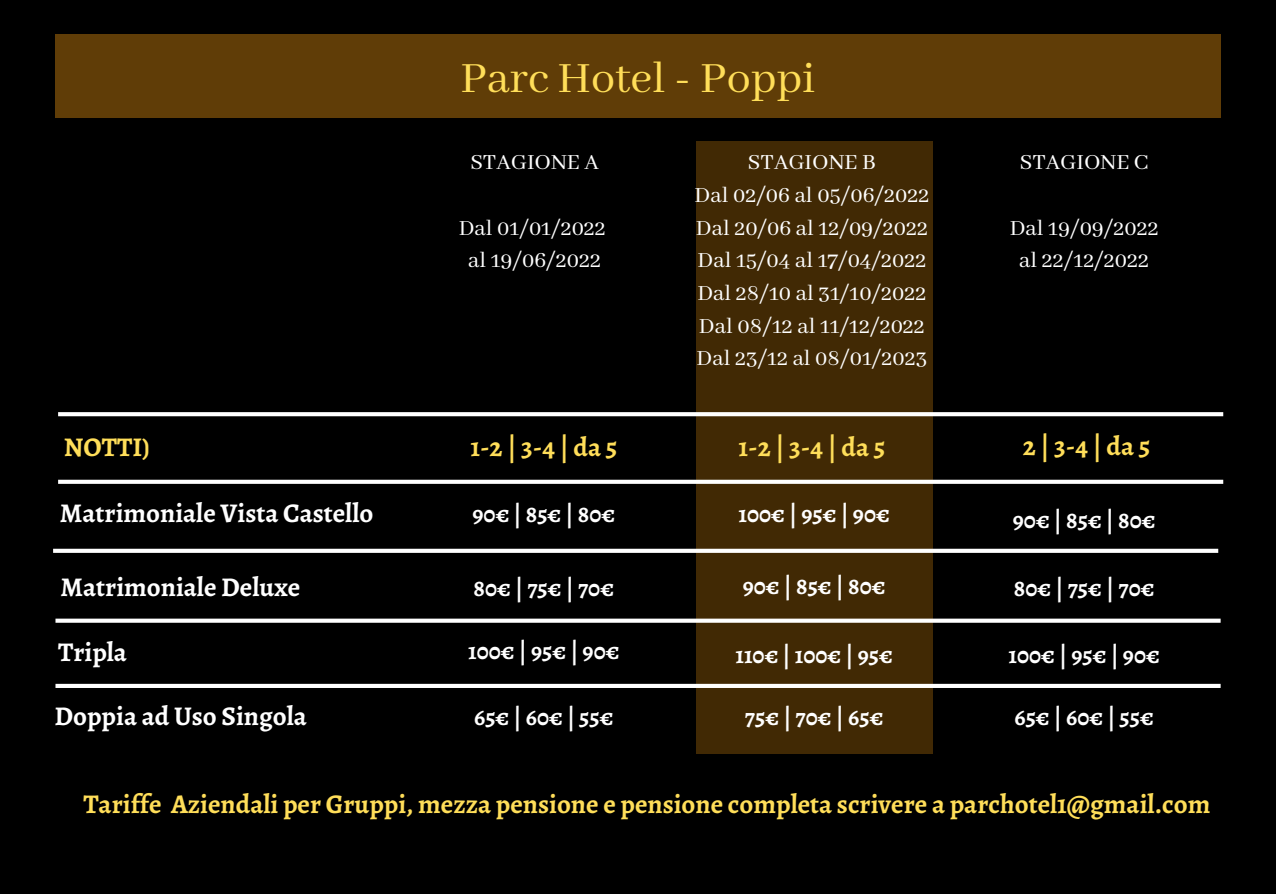
<style>
.page{position:relative;width:1276px;height:894px;background:#fff}
.page>*{position:absolute;margin:0;border:0;box-sizing:border-box;transform-origin:0 0}
.t1{font:48px "Abhaya Libre";color:#ffde59}
.t2{font:700 27px "Alegreya";color:#ffde59}
.t3{font:700 27px "Alegreya";color:#fff}
.t4{font:24px "Abhaya Libre";color:#fff}
.t5{font:700 24px "Alegreya";color:#fff}
</style>
<div class="page">
<div style="left:0;top:0;width:1276px;height:893px;background:#000"></div>
<div style="left:55px;top:35px;width:1165px;height:83px;background:#603d07"></div>
<div style="left:696px;top:141px;width:236px;height:612px;background:#412904"></div>
<svg style="left:58px;top:412px;width:1165px;height:4px;background:#f6f6f6"></svg>
<svg style="left:58px;top:479px;width:1165px;height:4px;background:#d2d1d0"></svg>
<svg style="left:53px;top:548px;width:1165px;height:4px;background:#d1d0cf"></svg>
<svg style="left:55px;top:618px;width:1165px;height:4px;background:#d8d8d7"></svg>
<svg style="left:55px;top:683px;width:1165px;height:4px;background:#cbcac8"></svg>
<p class="t1" style="left:461px;top:51px;width:357px">Parc Hotel - Poppi</p>
<p class="t4" style="left:470px;top:149px;width:130px">STAGIONE A</p>
<p class="t4" style="left:459px;top:214px;width:149px">Dal 01/01/2022</p>
<p class="t4" style="left:468px;top:247px;width:134px">al 19/06/2022</p>
<p class="t4" style="left:748px;top:149px;width:129px">STAGIONE B</p>
<p class="t4" style="left:694px;top:182px;width:236px">Dal 02/06 al 05/06/2022</p>
<p class="t4" style="left:696px;top:214px;width:234px">Dal 20/06 al 12/09/2022</p>
<p class="t4" style="left:697px;top:247px;width:230px">Dal 15/04 al 17/04/2022</p>
<p class="t4" style="left:697px;top:279px;width:231px">Dal 28/10 al 31/10/2022</p>
<p class="t4" style="left:699px;top:312px;width:227px">Dal 08/12 al 11/12/2022</p>
<p class="t4" style="left:696px;top:345px;width:232px">Dal 23/12 al 08/01/2023</p>
<p class="t4" style="left:1020px;top:149px;width:130px">STAGIONE C</p>
<p class="t4" style="left:1009px;top:214px;width:150px">Dal 19/09/2022</p>
<p class="t4" style="left:1019px;top:247px;width:131px">al 22/12/2022</p>
<p class="t2" style="left:64px;top:429px;width:88px">NOTTI)</p>
<p class="t2" style="left:738px;top:429px;width:148px">1-2|3-4|da5</p>
<p class="t2" style="left:1023px;top:427px;width:129px">2|3-4|da5</p>
<p class="t5" style="left:472px;top:498px;width:144px">90€ | 85€ | 80€</p>
<p class="t5" style="left:738px;top:498px;width:153px">100€ | 95€ | 90€</p>
<p class="t5" style="left:1013px;top:503px;width:144px">90€ | 85€ | 80€</p>
<p class="t2" style="left:470px;top:429px;width:148px">1-2|3-4|da5</p>
<p class="t3" style="left:60px;top:495px;width:315px">Matrimoniale Vista Castello</p>
<p class="t3" style="left:60px;top:568px;width:241px">Matrimoniale Deluxe</p>
<p class="t3" style="left:58px;top:633px;width:70px">Tripla</p>
<p class="t3" style="left:54px;top:697px;width:254px">Doppia ad Uso Singola</p>
<p class="t5" style="left:743px;top:569px;width:144px">90€ | 85€ | 80€</p>
<p class="t5" style="left:1014px;top:571px;width:142px">80€ | 75€ | 70€</p>
<p class="t5" style="left:473px;top:571px;width:142px">80€ | 75€ | 70€</p>
<p class="t5" style="left:468px;top:634px;width:153px">100€ | 95€ | 90€</p>
<p class="t5" style="left:735px;top:638px;width:159px">110€ | 100€ | 95€</p>
<p class="t5" style="left:1008px;top:638px;width:153px">100€ | 95€ | 90€</p>
<p class="t5" style="left:474px;top:700px;width:141px">65€ | 60€ | 55€</p>
<p class="t5" style="left:745px;top:700px;width:140px">75€ | 70€ | 65€</p>
<p class="t5" style="left:1014px;top:700px;width:141px">65€ | 60€ | 55€</p>
<p class="t2" style="left:83px;top:785px;width:1128px">Tariffe Aziendali per Gruppi, mezza pensione e pensione completa scrivere a parchotel1@gmail.com</p>
</div>
